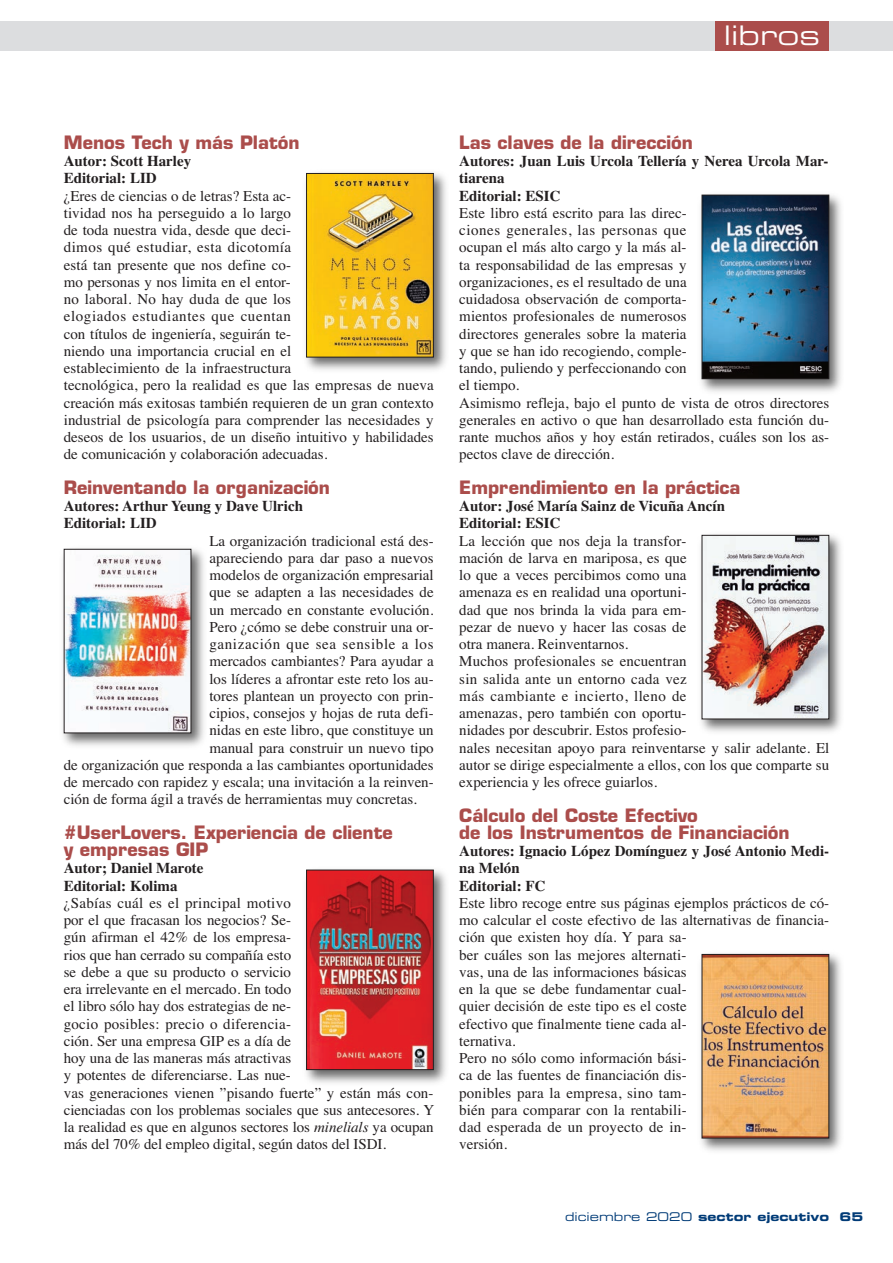
<style>
.page{position:relative;width:893px;height:1263px;background:#fff}
.page>*{position:absolute;margin:0;border:0;box-sizing:border-box;transform-origin:0 0}
.t1{font:27px "Eurostile Extended Two";color:#fff}
.t2{font:700 18px/17.2px "Eurostile";color:#ab4d4b}
.t3{font:15px/17.2px "Times";color:#231f20}
.t4{font:700 15px/17.2px "Times";color:#231f20}
.t5{font:15px "Times";letter-spacing:.045em;color:#231f20}
.t6{font:12px "Eurostile Bold Extended Two";color:#013b77}
.s1{font-style:italic}
.s2{font-family:"Eurostile Extended Two"}
</style>
<div class="page">
<div style="left:0;top:21px;width:893px;height:30px;background:#dcdddf"></div>
<div style="left:715px;top:21px;width:114px;height:30px;background:#ab4d4b"></div>
<img style="left:306px;top:869px;width:140px;height:214px">
<img style="left:308px;top:872px;width:124px;height:196px">
<div style="left:306px;top:870px;width:128px;height:200px;border:1px solid #231f20"></div>
<img style="left:701px;top:953px;width:140px;height:198px">
<img style="left:704px;top:956px;width:123px;height:180px">
<img style="left:701px;top:534px;width:140px;height:198px">
<img style="left:704px;top:537px;width:123px;height:180px">
<img style="left:306px;top:172px;width:140px;height:198px">
<img style="left:308px;top:175px;width:124px;height:180px">
<div style="left:306px;top:173px;width:128px;height:184px;border:1px solid #231f20"></div>
<img style="left:701px;top:194px;width:140px;height:198px">
<img style="left:704px;top:197px;width:123px;height:180px">
<div style="left:702px;top:195px;width:127px;height:184px;border:1px solid #231f20"></div>
<img style="left:63px;top:548px;width:141px;height:198px">
<img style="left:66px;top:551px;width:123px;height:180px">
<h1 class="t1" style="left:724px;top:26px;width:98px">libros</h1>
<p class="t2" style="left:64px;top:135px;width:237px">Menos Tech y más Platón</p>
<p class="t4" style="left:64px;top:152px;width:129px">Autor: Scott Harley<br>Editorial: LID</p>
<p class="t3" style="left:64px;top:187px;width:371px">¿Eres de ciencias o de letras? Esta ac-<br>tividad nos ha perseguido a lo largo<br>de toda nuestra vida, desde que deci-<br>dimos qué estudiar, esta dicotomía<br>está tan presente que nos define co-<br>mo personas y nos limita en el entor-<br>no laboral. No hay duda de que los<br>elogiados estudiantes que cuentan<br>con títulos de ingeniería, seguirán te-<br>niendo una importancia crucial en el<br>establecimiento de la infraestructura<br>tecnológica, pero la realidad es que las empresas de nueva creación más exitosas también requieren de un gran contexto industrial de psicología para comprender las necesidades y deseos de los usuarios, de un diseño intuitivo y habilidades de comunicación y colaboración adecuadas.</p>
<p class="t2" style="left:64px;top:480px;width:268px">Reinventando la organización</p>
<p class="t4" style="left:64px;top:497px;width:241px">Autores: Arthur Yeung y Dave Ulrich<br>Editorial: LID</p>
<p class="t3" style="left:209px;top:532px;width:226px">La organización tradicional está des-</p>
<p class="t3" style="left:209px;top:549px;width:226px">apareciendo para dar paso a nuevos</p>
<p class="t3" style="left:209px;top:566px;width:226px">modelos de organización empresarial</p>
<p class="t3" style="left:209px;top:584px;width:226px">que se adapten a las necesidades de</p>
<p class="t3" style="left:209px;top:601px;width:226px">un mercado en constante evolución.</p>
<p class="t3" style="left:209px;top:618px;width:226px">Pero ¿cómo se debe construir una or-</p>
<p class="t5" style="left:209px;top:635px;width:226px">ganización que sea sensible a los</p>
<p class="t3" style="left:209px;top:653px;width:226px">mercados cambiantes? Para ayudar a</p>
<p class="t3" style="left:209px;top:670px;width:226px">los líderes a afrontar este reto los au-</p>
<p class="t3" style="left:209px;top:687px;width:226px">tores plantean un proyecto con prin-</p>
<p class="t3" style="left:209px;top:704px;width:226px">cipios, consejos y hojas de ruta defi-</p>
<p class="t3" style="left:209px;top:722px;width:226px">nidas en este libro, que constituye un</p>
<p class="t3" style="left:209px;top:739px;width:226px">manual para construir un nuevo tipo</p>
<p class="t3" style="left:64px;top:756px;width:371px">de organización que responda a las cambiantes oportunidades</p>
<p class="t3" style="left:64px;top:773px;width:372px">de mercado con rapidez y escala; una invitación a la reinven-</p>
<p class="t3" style="left:64px;top:791px;width:355px">ción de forma ágil a través de herramientas muy concretas.</p>
<p class="t2" style="left:64px;top:825px;width:330px">#UserLovers. Experiencia de cliente y empresas GIP</p>
<p class="t4" style="left:64px;top:860px;width:141px">Autor; Daniel Marote<br>Editorial: Kolima</p>
<p class="t3" style="left:64px;top:894px;width:372px">¿Sabías cuál es el principal motivo<br>por el que fracasan los negocios? Se-<br>gún afirman el 42% de los empresa-<br>rios que han cerrado su compañía esto<br>se debe a que su producto o servicio<br>era irrelevante en el mercado. En todo<br>el libro sólo hay dos estrategias de ne-<br>gocio posibles: precio o diferencia-<br>ción. Ser una empresa GIP es a día de<br>hoy una de las maneras más atractivas<br>y potentes de diferenciarse. Las nue-<br>vas generaciones vienen ”pisando fuerte” y están más con&shy;cienciadas con los problemas sociales que sus antecesores. Y la realidad es que en algunos sectores los <span class="s1">minelials</span> ya ocupan más del 70% del empleo digital, según datos del ISDI.</p>
<p class="t2" style="left:459px;top:135px;width:235px">Las claves de la dirección</p>
<p class="t4" style="left:459px;top:152px;width:371px">Autores: Juan Luis Urcola Tellería y Nerea Urcola Mar&shy;tiarena<br>Editorial: ESIC</p>
<p class="t3" style="left:459px;top:204px;width:371px">Este libro está escrito para las direc-<br>ciones generales, las personas que<br>ocupan el más alto cargo y la más al-<br>ta responsabilidad de las empresas y<br>organizaciones, es el resultado de una<br>cuidadosa observación de comporta-<br>mientos profesionales de numerosos<br>directores generales sobre la materia<br>y que se han ido recogiendo, comple-<br>tando, puliendo y perfeccionando con<br>el tiempo.<br>Asimismo refleja, bajo el punto de vista de otros directores generales en activo o que han desarrollado esta función du&shy;rante muchos años y hoy están retirados, cuáles son los as&shy;pectos clave de dirección.</p>
<p class="t2" style="left:459px;top:480px;width:283px">Emprendimiento en la práctica</p>
<p class="t4" style="left:459px;top:497px;width:267px">Autor: José María Sainz de Vicuña Ancín<br>Editorial: ESIC</p>
<p class="t3" style="left:459px;top:532px;width:372px">La lección que nos deja la transfor-<br>mación de larva en mariposa, es que<br>lo que a veces percibimos como una<br>amenaza es en realidad una oportuni-<br>dad que nos brinda la vida para em-<br>pezar de nuevo y hacer las cosas de<br>otra manera. Reinventarnos.<br>Muchos profesionales se encuentran<br>sin salida ante un entorno cada vez<br>más cambiante e incierto, lleno de<br>amenazas, pero también con oportu-<br>nidades por descubrir. Estos profesio-<br>nales necesitan apoyo para reinventarse y salir adelante. El autor se dirige especialmente a ellos, con los que comparte su experiencia y les ofrece guiarlos.</p>
<p class="t2" style="left:459px;top:808px;width:332px">Cálculo del Coste Efectivo<br>de los Instrumentos de Financiación</p>
<p class="t4" style="left:459px;top:842px;width:371px">Autores: Ignacio López Domínguez y José Antonio Medi&shy;na Melón<br>Editorial: FC</p>
<p class="t3" style="left:459px;top:894px;width:371px">Este libro recoge entre sus páginas ejemplos prácticos de có&shy;mo calcular el coste efectivo de las alternativas de financia&shy;ción que existen hoy día. Y para sa-<br>ber cuáles son las mejores alternati-<br>vas, una de las informaciones básicas<br>en la que se debe fundamentar cual-<br>quier decisión de este tipo es el coste<br>efectivo que finalmente tiene cada al-<br>ternativa.<br>Pero no sólo como información bási-<br>ca de las fuentes de financiación dis-<br>ponibles para la empresa, sino tam-<br>bién para comparar con la rentabili-<br>dad esperada de un proyecto de in-<br>versión.</p>
<p class="t6" style="left:565px;top:1212px;width:300px"><span class="s2">diciembre 2020</span> sector ejecutivo 65</p>
</div>
